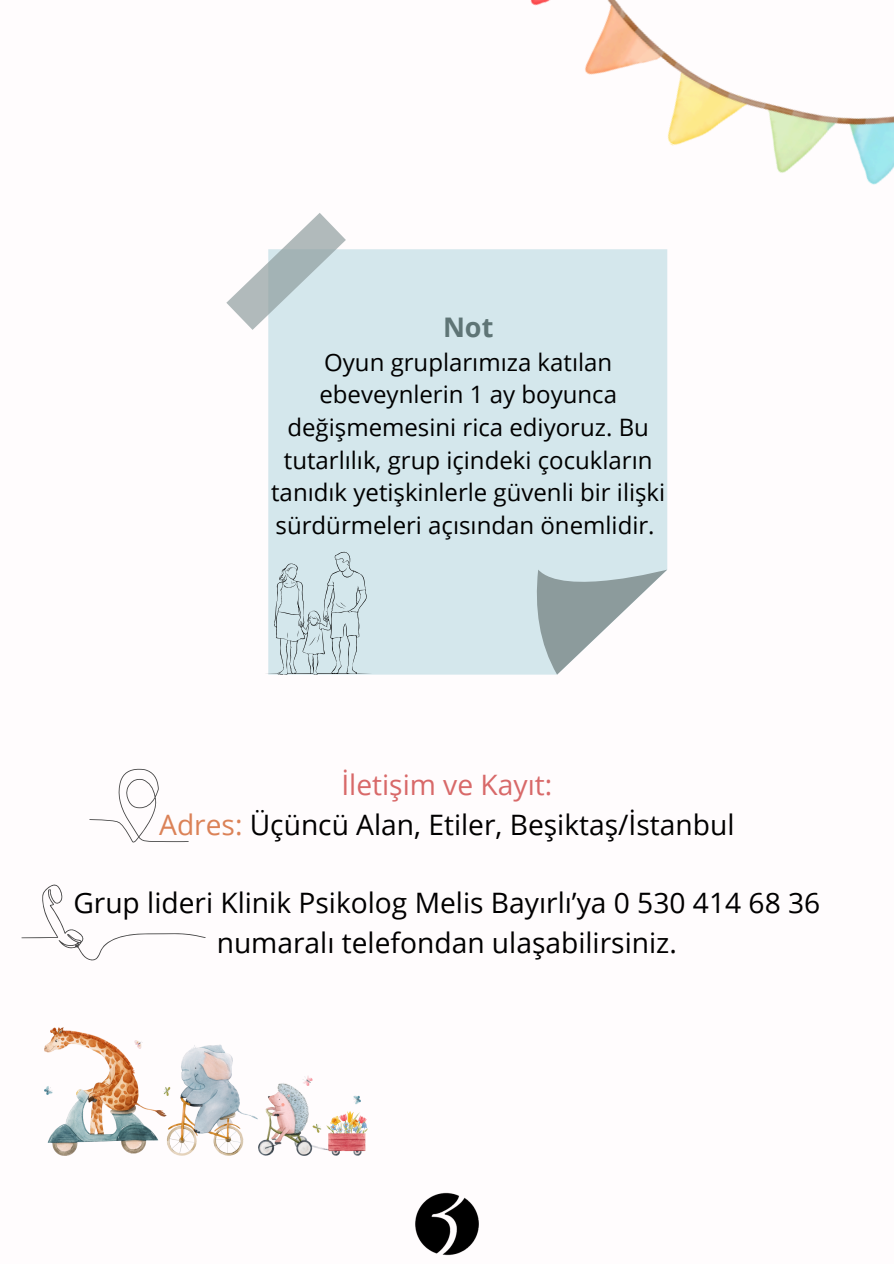
<style>
.page{position:relative;width:894px;height:1264px;background:#fff}
.page>*{position:absolute;margin:0;border:0;box-sizing:border-box;transform-origin:0 0}
.t1{font:28.2px/39.3px "Open Sans";color:#000;text-align:center}
.t2{font:700 27px "Open Sans";color:#5f7576}
.t3{font:24px/32.7px "Open Sans";color:#000;text-align:center}
.s1{color:#d86969}
.s2{color:#db8257}
</style>
<div class="page">
<img style="left:415px;top:1192px;width:64px;height:64px">
<img style="left:530px;top:0;width:363px;height:266px">
<div style="left:268px;top:249px;width:399px;height:425px;background:#d4e7ec"></div>
<svg style="left:534px;top:569px;width:133px;height:105px"></svg>
<svg style="left:226px;top:213px;width:120px;height:117px"></svg>
<svg style="left:266px;top:548px;width:106px;height:127px;background:#c9dadf"></svg>
<svg style="left:21px;top:884px;width:184px;height:76px"></svg>
<svg style="left:89px;top:768px;width:99px;height:74px"></svg>
<img style="left:44px;top:1027px;width:323px;height:128px">
<p class="t2" style="left:443px;top:308px;width:52px">Not</p>
<p class="t3" style="left:271px;top:345px;width:395px">Oyun gruplarımıza katılan ebeveynlerin 1 ay boyunca değişmemesini rica ediyoruz. Bu tutarlılık, grup içindeki çocukların tanıdık yetişkinlerle güvenli bir ilişki sürdürmeleri açısından önemlidir.</p>
<p class="t1" style="left:159px;top:764px;width:576px"><span class="s1">İletişim ve Kayıt:<br></span><span class="s2">Adres:</span> Üçüncü Alan, Etiler, Beşiktaş/İstanbul</p>
<p class="t1" style="left:73px;top:882px;width:748px">Grup lideri Klinik Psikolog Melis Bayırlı’ya 0 530 414 68 36 numaralı telefondan ulaşabilirsiniz.</p>
</div>
